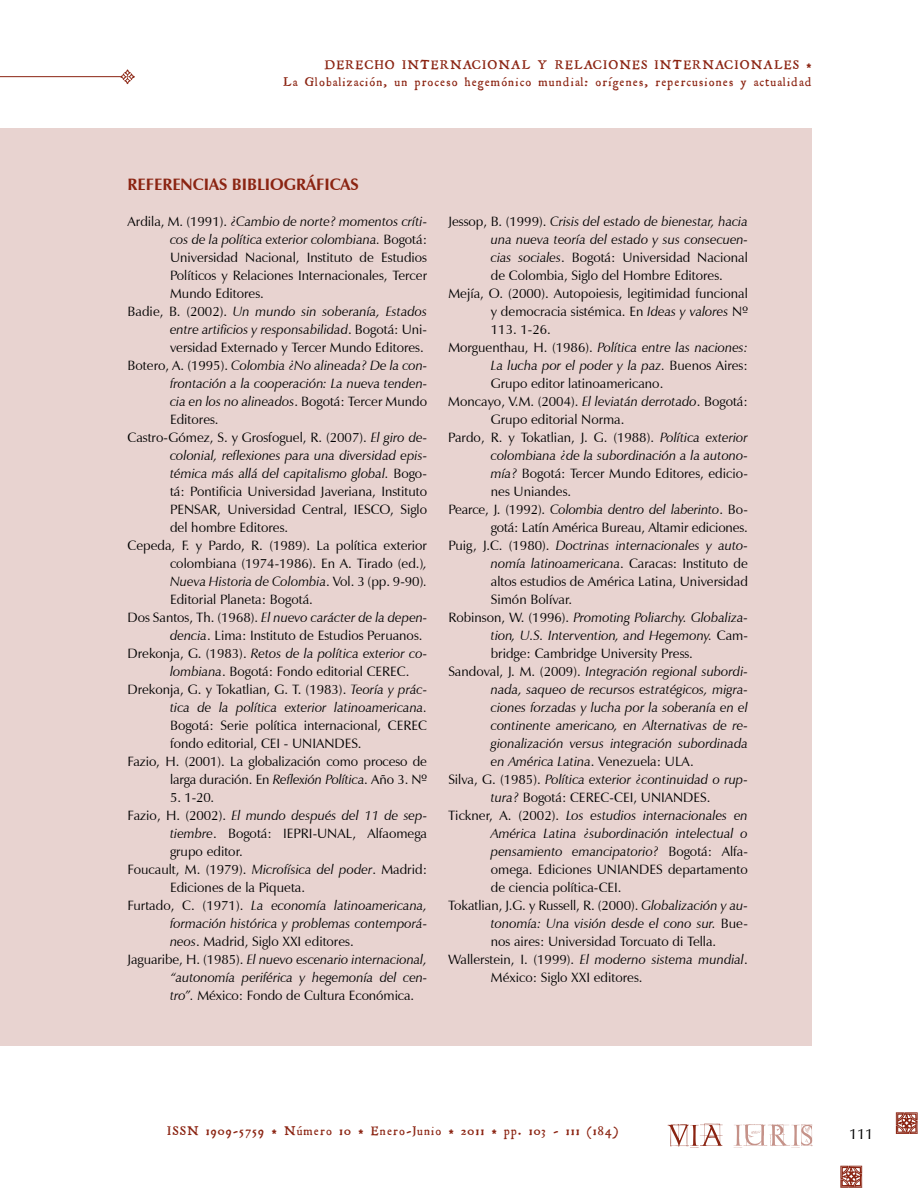
<style>
.page{position:relative;width:918px;height:1188px;background:#fff}
.page>*{position:absolute;margin:0;border:0;box-sizing:border-box;transform-origin:0 0}
.t1{font:700 16.5px "Zapf Humanist 601 BT";color:#8b2412}
.t2{font:15px "Zapf Humanist 601 BT";color:#000}
.t3{font:italic 13.5px "Zapf Humanist 601 BT";color:#000}
.t4{font:13.5px "Zapf Humanist 601 BT";color:#000}
.t5{font:13.5px/16.5px "Roman Antique";letter-spacing:.1em;color:#8b2412;text-align:right}
.s1{font-style:normal}
.s2{font-style:italic}
</style>
<div class="page">
<hr style="left:0;top:76px;width:121px;height:1px;background:#8b2412">
<svg style="left:120px;top:69px;width:15px;height:15px"></svg>
<svg style="left:733px;top:1124px;width:80px;height:22px"></svg>
<svg style="left:668px;top:1124px;width:55px;height:23px"></svg>
<svg style="left:896px;top:1112px;width:22px;height:22px"></svg>
<svg style="left:840px;top:1166px;width:22px;height:22px"></svg>
<div style="left:0;top:128px;width:812px;height:918px;background:#e8d3d0"></div>
<p class="t5" style="left:284px;top:57px;width:530px">DERECHO INTERNACIONAL Y RELACIONES INTERNACIONALES *<br>La Globalización, un proceso hegemónico mundial: orígenes, repercusiones y actualidad</p>
<p class="t1" style="left:128px;top:175px;width:233px">REFERENCIAS BIBLIOGRÁFICAS</p>
<p class="t3" style="left:128px;top:214px;width:301px"><span class="s1">Ardila, M. (1991).</span> ¿Cambio de norte? momentos críti-</p>
<p class="t3" style="left:170px;top:232px;width:259px">cos de la política exterior colombiana. <span class="s1">Bogotá:</span></p>
<p class="t4" style="left:170px;top:249px;width:259px">Universidad Nacional, Instituto de Estudios</p>
<p class="t4" style="left:170px;top:267px;width:259px">Políticos y Relaciones Internacionales, Tercer</p>
<p class="t4" style="left:170px;top:285px;width:95px">Mundo Editores.</p>
<p class="t3" style="left:128px;top:304px;width:301px"><span class="s1">Badie, B. (2002).</span> Un mundo sin soberanía, Estados</p>
<p class="t3" style="left:170px;top:322px;width:259px">entre artificios y responsabilidad<span class="s1">. Bogotá: Uni-</span></p>
<p class="t4" style="left:170px;top:339px;width:255px">versidad Externado y Tercer Mundo Editores.</p>
<p class="t3" style="left:128px;top:358px;width:301px"><span class="s1">Botero, A. (1995).</span> Colombia ¿No alineada? De la con-</p>
<p class="t3" style="left:170px;top:376px;width:259px">frontación a la cooperación: La nueva tenden-</p>
<p class="t3" style="left:170px;top:394px;width:259px">cia en los no alineados<span class="s1">. Bogotá: Tercer Mundo</span></p>
<p class="t4" style="left:170px;top:411px;width:50px">Editores.</p>
<p class="t4" style="left:128px;top:429px;width:301px">Castro-Gómez, S. y Grosfoguel, R. (2007). <span class="s2">El giro de-</span></p>
<p class="t3" style="left:170px;top:448px;width:259px">colonial, reflexiones para una diversidad epis-</p>
<p class="t3" style="left:170px;top:466px;width:259px">témica más allá del capitalismo global. <span class="s1">Bogo-</span></p>
<p class="t4" style="left:170px;top:483px;width:259px">tá: Pontificia Universidad Javeriana, Instituto</p>
<p class="t4" style="left:170px;top:501px;width:259px">PENSAR, Universidad Central, IESCO, Siglo</p>
<p class="t4" style="left:170px;top:519px;width:120px">del hombre Editores.</p>
<p class="t4" style="left:128px;top:537px;width:301px">Cepeda, F. y Pardo, R. (1989). La política exterior</p>
<p class="t4" style="left:170px;top:555px;width:259px">colombiana (1974-1986). En A. Tirado (ed.)<span class="s2">,</span></p>
<p class="t3" style="left:170px;top:574px;width:259px">Nueva Historia de Colombia<span class="s1">. Vol. 3 (pp. 9-90)</span>.</p>
<p class="t4" style="left:170px;top:591px;width:144px">Editorial Planeta: Bogotá.</p>
<p class="t3" style="left:128px;top:609px;width:301px"><span class="s1">Dos Santos, Th. (1968).</span> El nuevo carácter de la depen-</p>
<p class="t4" style="left:170px;top:627px;width:254px"><span class="s2">dencia</span>. Lima: Instituto de Estudios Peruanos.</p>
<p class="t3" style="left:128px;top:645px;width:301px"><span class="s1">Drekonja, G. (1983).</span> Retos de la política exterior co-</p>
<p class="t4" style="left:170px;top:663px;width:241px"><span class="s2">lombiana</span>. Bogotá: Fondo editorial CEREC.</p>
<p class="t4" style="left:128px;top:681px;width:301px">Drekonja, G. y Tokatlian, G. T. (1983). <span class="s2">Teoría y prác-</span></p>
<p class="t3" style="left:170px;top:699px;width:259px">tica de la política exterior latinoamericana.</p>
<p class="t4" style="left:170px;top:717px;width:259px">Bogotá: Serie política internacional, CEREC</p>
<p class="t4" style="left:170px;top:735px;width:193px">fondo editorial, CEI - UNIANDES.</p>
<p class="t4" style="left:128px;top:753px;width:301px">Fazio, H. (2001). La globalización como proceso de</p>
<p class="t4" style="left:170px;top:771px;width:259px">larga duración. En <span class="s2">Reflexión Política</span>. Año 3. Nº</p>
<p class="t4" style="left:170px;top:789px;width:46px">5. 1-20.</p>
<p class="t3" style="left:128px;top:807px;width:301px"><span class="s1">Fazio, H. (2002).</span> El mundo después del 11 de sep-</p>
<p class="t4" style="left:170px;top:825px;width:259px"><span class="s2">tiembre</span>. Bogotá: IEPRI-UNAL, Alfaomega</p>
<p class="t4" style="left:170px;top:843px;width:74px">grupo editor.</p>
<p class="t4" style="left:128px;top:861px;width:301px">Foucault, M. (1979). <span class="s2">Microfísica del poder</span>. Madrid:</p>
<p class="t4" style="left:170px;top:879px;width:137px">Ediciones de la Piqueta.</p>
<p class="t3" style="left:128px;top:897px;width:301px"><span class="s1">Furtado, C. (1971).</span> La economía latinoamericana,</p>
<p class="t3" style="left:170px;top:915px;width:259px">formación histórica y problemas contemporá-</p>
<p class="t4" style="left:170px;top:933px;width:185px"><span class="s2">neos</span>. Madrid, Siglo XXI editores.</p>
<p class="t3" style="left:128px;top:951px;width:301px"><span class="s1">Jaguaribe, H. (1985).</span> El nuevo escenario internacional,</p>
<p class="t3" style="left:170px;top:969px;width:259px">“autonomía periférica y hegemonía del cen-</p>
<p class="t4" style="left:170px;top:987px;width:246px"><span class="s2">tro”.</span> México: Fondo de Cultura Económica.</p>
<p class="t3" style="left:448px;top:213px;width:301px"><span class="s1">Jessop, B. (1999).</span> Crisis del estado de bienestar, hacia</p>
<p class="t3" style="left:491px;top:231px;width:259px">una nueva teoría del estado y sus consecuen-</p>
<p class="t4" style="left:491px;top:249px;width:259px"><span class="s2">cias sociales</span>. Bogotá: Universidad Nacional</p>
<p class="t4" style="left:491px;top:267px;width:234px">de Colombia, Siglo del Hombre Editores.</p>
<p class="t4" style="left:448px;top:285px;width:301px">Mejía, O. (2000). Autopoiesis, legitimidad funcional</p>
<p class="t4" style="left:491px;top:303px;width:258px">y democracia sistémica. En <span class="s2">Ideas y valores</span> Nº</p>
<p class="t4" style="left:491px;top:321px;width:62px">113. 1-26.</p>
<p class="t3" style="left:448px;top:339px;width:301px"><span class="s1">Morguenthau, H. (1986).</span> Política entre las naciones:</p>
<p class="t3" style="left:491px;top:357px;width:259px">La lucha por el poder y la paz. <span class="s1">Buenos Aires:</span></p>
<p class="t4" style="left:491px;top:375px;width:174px">Grupo editor latinoamericano.</p>
<p class="t4" style="left:448px;top:393px;width:301px">Moncayo, V.M. (2004). <span class="s2">El leviatán derrotado</span>. Bogotá:</p>
<p class="t4" style="left:491px;top:411px;width:135px">Grupo editorial Norma.</p>
<p class="t4" style="left:448px;top:429px;width:301px">Pardo, R. y Tokatlian, J. G. (1988). <span class="s2">Política exterior</span></p>
<p class="t3" style="left:491px;top:447px;width:259px">colombiana ¿de la subordinación a la autono-</p>
<p class="t4" style="left:491px;top:465px;width:259px"><span class="s2">mía?</span> Bogotá: Tercer Mundo Editores, edicio-</p>
<p class="t4" style="left:491px;top:483px;width:82px">nes Uniandes.</p>
<p class="t3" style="left:448px;top:501px;width:301px"><span class="s1">Pearce, J. (1992).</span> Colombia dentro del laberinto<span class="s1">. Bo-</span></p>
<p class="t4" style="left:491px;top:519px;width:259px">gotá: Latín América Bureau, Altamir ediciones.</p>
<p class="t3" style="left:448px;top:537px;width:301px"><span class="s1">Puig, J.C. (1980).</span> Doctrinas internacionales y auto-</p>
<p class="t3" style="left:491px;top:555px;width:259px">nomía latinoamericana<span class="s1">. Caracas: Instituto de</span></p>
<p class="t4" style="left:491px;top:573px;width:259px">altos estudios de América Latina, Universidad</p>
<p class="t4" style="left:491px;top:591px;width:83px">Simón Bolívar.</p>
<p class="t3" style="left:448px;top:609px;width:301px"><span class="s1">Robinson, W. (1996).</span> Promoting Poliarchy. Globaliza-</p>
<p class="t3" style="left:491px;top:627px;width:259px">tion, U.S. Intervention, and Hegemony. <span class="s1">Cam-</span></p>
<p class="t4" style="left:491px;top:645px;width:204px">bridge: Cambridge University Press.</p>
<p class="t3" style="left:448px;top:663px;width:301px"><span class="s1">Sandoval, J. M. (2009).</span> Integración regional subordi-</p>
<p class="t3" style="left:491px;top:681px;width:259px">nada, saqueo de recursos estratégicos, migra-</p>
<p class="t3" style="left:491px;top:699px;width:259px">ciones forzadas y lucha por la soberanía en el</p>
<p class="t3" style="left:491px;top:717px;width:259px">continente americano, en Alternativas de re-</p>
<p class="t3" style="left:491px;top:735px;width:259px">gionalización versus integración subordinada</p>
<p class="t3" style="left:491px;top:753px;width:204px">en América Latina<span class="s1">. Venezuela: ULA.</span></p>
<p class="t3" style="left:448px;top:771px;width:301px"><span class="s1">Silva, G. (1985).</span> Política exterior ¿continuidad o rup-</p>
<p class="t4" style="left:491px;top:789px;width:221px"><span class="s2">tura?</span> Bogotá: CEREC-CEI, UNIANDES.</p>
<p class="t3" style="left:448px;top:807px;width:301px"><span class="s1">Tickner, A. (2002).</span> Los estudios internacionales en</p>
<p class="t3" style="left:491px;top:825px;width:259px">América Latina ¿subordinación intelectual o</p>
<p class="t3" style="left:491px;top:843px;width:259px">pensamiento emancipatorio? <span class="s1">Bogotá: Alfa-</span></p>
<p class="t4" style="left:491px;top:861px;width:259px">omega. Ediciones UNIANDES departamento</p>
<p class="t4" style="left:491px;top:879px;width:132px">de ciencia política-CEI.</p>
<p class="t4" style="left:448px;top:897px;width:301px">Tokatlian, J.G. y Russell, R. (2000). <span class="s2">Globalización y au-</span></p>
<p class="t3" style="left:491px;top:915px;width:259px">tonomía: Una visión desde el cono sur. <span class="s1">Bue-</span></p>
<p class="t4" style="left:491px;top:933px;width:227px">nos aires: Universidad Torcuato di Tella.</p>
<p class="t3" style="left:448px;top:951px;width:301px"><span class="s1">Wallerstein, I. (1999).</span> El moderno sistema mundial<span class="s1">.</span></p>
<p class="t4" style="left:491px;top:969px;width:153px">México: Siglo XXI editores.</p>
<p class="t5" style="left:168px;top:1123px;width:452px">ISSN 1909-5759 * Número 10 * Enero-Junio * 2011 * pp. 103 - 111 (184)</p>
<p class="t2" style="left:849px;top:1125px;width:26px">111</p>
</div>
